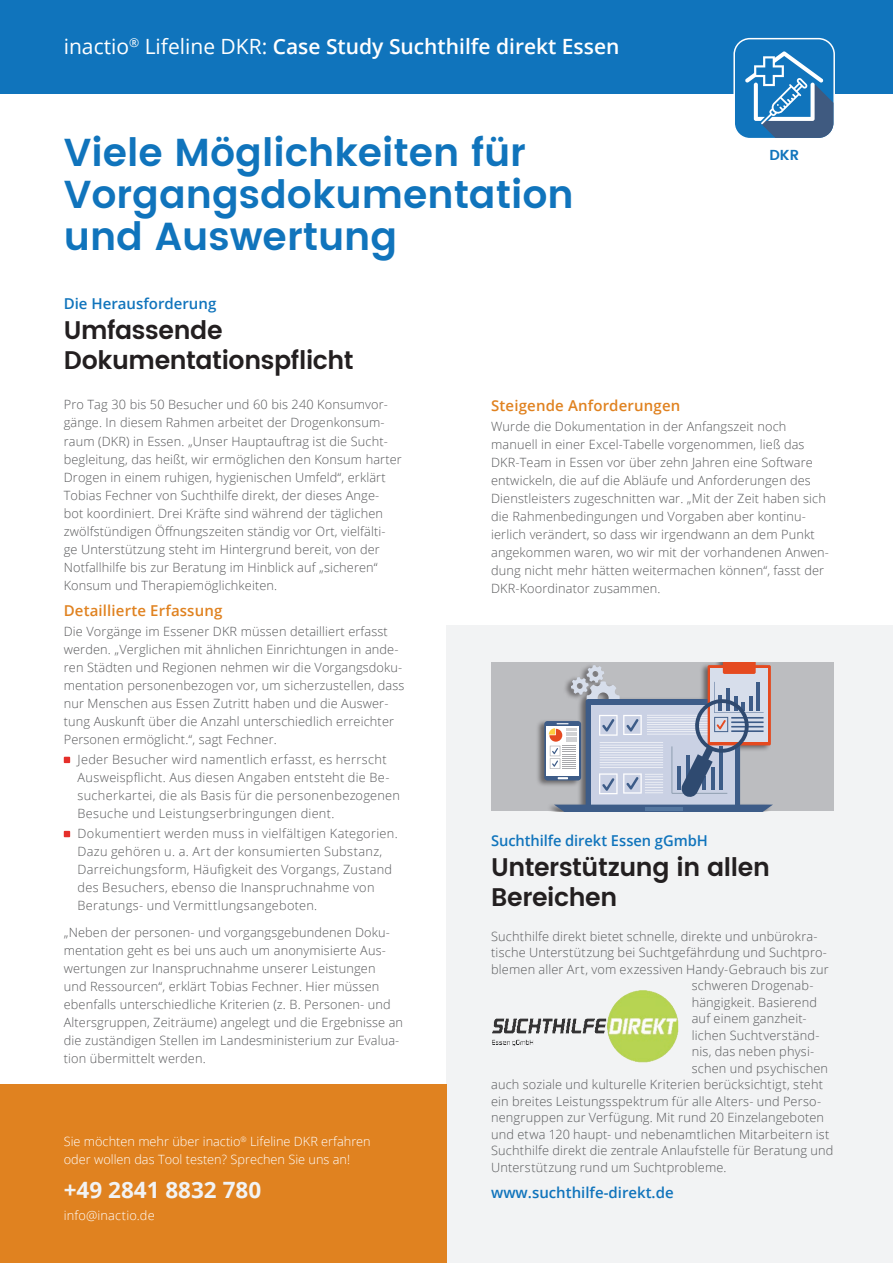
<style>
.page{position:relative;width:893px;height:1263px;background:#fff}
.page>*{position:absolute;margin:0;border:0;box-sizing:border-box;transform-origin:0 0}
.t1{font:600 39px/42px "Poppins";color:#1074bc}
.t2{font:600 25.5px/30px "Poppins";letter-spacing:-.015em;color:#231f20}
.t3{font:700 22.5px "Open Sans";color:#f2f3f4}
.t4{font:600 21px "Open Sans";color:#fff}
.t5{font:600 15px "Open Sans";color:#1074bc}
.t6{font:600 15px "Open Sans";letter-spacing:.01em;color:#e08220}
.t7{font:600 14.4px "Poppins";color:#1074bc}
.t8{font:300 12.75px/18px "Open Sans";letter-spacing:.01em;color:#57585a}
.t9{font:300 12.75px/18px "Open Sans";color:#fff}
.s1{font-weight:400}
</style>
<div class="page">
<div style="left:446px;top:625px;width:447px;height:638px;background:#f2f3f4"></div>
<div style="left:0;top:0;width:893px;height:94px;background:#1074bc"></div>
<div style="left:0;top:1084px;width:446px;height:179px;background:#e08220"></div>
<svg style="left:64px;top:757px;width:6px;height:6px"></svg>
<svg style="left:64px;top:831px;width:6px;height:6px"></svg>
<div style="left:734px;top:39px;width:100px;height:100px;background:#1074bc;border-radius:16px"></div>
<div style="left:733px;top:38px;width:102px;height:101px;border:2px solid #fff;border-radius:16px"></div>
<svg style="left:745px;top:51px;width:88px;height:87px"></svg>
<img style="left:492px;top:990px;width:187px;height:73px">
<div style="left:491px;top:662px;width:342px;height:149px;background:#bcbdc0"></div>
<div style="left:536px;top:662px;width:237px;height:149px;background:#231f20;opacity:.55"></div>
<svg style="left:544px;top:721px;width:37px;height:59px"></svg>
<div style="left:547px;top:726px;width:32px;height:49px;background:#fff"></div>
<svg style="left:549px;top:662px;width:224px;height:149px"></svg>
<h3 class="t4" style="left:64px;top:32px;width:557px"><span class="s1">inactio</span><sup>®</sup> <span class="s1">Lifeline DKR:</span> Case Study Suchthilfe direkt Essen</h3>
<h1 class="t1" style="left:64px;top:133px;width:512px">Viele Möglichkeiten für<br>Vorgangsdokumentation und Auswertung</h1>
<p class="t5" style="left:64px;top:293px;width:154px">Die Herausforderung</p>
<h2 class="t2" style="left:64px;top:316px;width:291px">Umfassende<br>Dokumentationspflicht</h2>
<p class="t7" style="left:769px;top:144px;width:31px">DKR</p>
<p class="t8" style="left:64px;top:395px;width:340px">Pro Tag 30 bis 50 Besucher und 60 bis 240 Konsumvor&shy;gänge. In diesem Rahmen arbeitet der Drogenkonsum&shy;raum (DKR) in Essen. „Unser Hauptauftrag ist die Sucht&shy;begleitung, das heißt, wir ermöglichen den Konsum harter Drogen in einem ruhigen, hygienischen Umfeld“, erklärt Tobias Fechner von Suchthilfe direkt, der dieses Ange&shy;bot koordiniert. Drei Kräfte sind während der täglichen zwölfstündigen Öffnungszeiten ständig vor Ort, vielfälti&shy;ge Unterstützung steht im Hintergrund bereit, von der Notfallhilfe bis zur Beratung im Hinblick auf „sicheren“ Konsum und Therapiemöglichkeiten.</p>
<p class="t6" style="left:64px;top:600px;width:160px">Detaillierte Erfassung</p>
<p class="t8" style="left:64px;top:622px;width:342px">Die Vorgänge im Essener DKR müssen detailliert erfasst werden. „Verglichen mit ähnlichen Einrichtungen in ande&shy;ren Städten und Regionen nehmen wir die Vorgangsdoku&shy;mentation personenbezogen vor, um sicherzustellen, dass nur Menschen aus Essen Zutritt haben und die Auswer&shy;tung Auskunft über die Anzahl unterschiedlich erreichter Personen ermöglicht.“, sagt Fechner.</p>
<p class="t8" style="left:78px;top:750px;width:324px">Jeder Besucher wird namentlich erfasst, es herrscht Ausweispflicht. Aus diesen Angaben entsteht die Be&shy;sucherkartei, die als Basis für die personenbezogenen Besuche und Leistungserbringungen dient.</p>
<p class="t8" style="left:78px;top:824px;width:322px">Dokumentiert werden muss in vielfältigen Kategorien.<br>Dazu gehören u. a. Art der konsumierten Substanz, Darreichungsform, Häufigkeit des Vorgangs, Zustand des Besuchers, ebenso die Inanspruchnahme von Beratungs- und Vermittlungsangeboten.</p>
<p class="t8" style="left:64px;top:923px;width:341px">„Neben der personen- und vorgangsgebundenen Doku&shy;mentation geht es bei uns auch um anonymisierte Aus&shy;wertungen zur Inanspruchnahme unserer Leistungen<br>und Ressourcen“, erklärt Tobias Fechner. Hier müssen ebenfalls unterschiedliche Kriterien (z. B. Personen- und Altersgruppen, Zeiträume) angelegt und die Ergebnisse an die zuständigen Stellen im Landesministerium zur Evalua&shy;tion übermittelt werden.</p>
<p class="t9" style="left:64px;top:1132px;width:309px">Sie möchten mehr über inactio<sup>®</sup> Lifeline DKR erfahren oder wollen das Tool testen? Sprechen Sie uns an!</p>
<h3 class="t3" style="left:64px;top:1174px;width:199px">+49 2841 8832 780</h3>
<p class="t9" style="left:64px;top:1206px;width:92px">info@inactio.de</p>
<p class="t6" style="left:491px;top:395px;width:191px">Steigende Anforderungen</p>
<p class="t8" style="left:491px;top:417px;width:339px">Wurde die Dokumentation in der Anfangszeit noch manuell in einer Excel-Tabelle vorgenommen, ließ das DKR-Team in Essen vor über zehn Jahren eine Software entwickeln, die auf die Abläufe und Anforderungen des Dienstleisters zugeschnitten war. „Mit der Zeit haben sich die Rahmenbedingungen und Vorgaben aber kontinu&shy;ierlich verändert, so dass wir irgendwann an dem Punkt angekommen waren, wo wir mit der vorhandenen Anwen&shy;dung nicht mehr hätten weitermachen können“, fasst der DKR-Koordinator zusammen.</p>
<p class="t5" style="left:491px;top:830px;width:218px">Suchthilfe direkt Essen gGmbH</p>
<h2 class="t2" style="left:491px;top:853px;width:280px">Unterstützung in allen<br>Bereichen</h2>
<p class="t8" style="left:491px;top:927px;width:328px">Suchthilfe direkt bietet schnelle, direkte und unbürokra-</p>
<p class="t8" style="left:491px;top:943px;width:337px">tische Unterstützung bei Suchtgefährdung und Suchtpro-</p>
<p class="t8" style="left:491px;top:960px;width:339px">blemen aller Art, vom exzessiven Handy-Gebrauch bis zur</p>
<p class="t8" style="left:692px;top:976px;width:123px">schweren Drogenab-</p>
<p class="t8" style="left:692px;top:993px;width:127px">hängigkeit. Basierend</p>
<p class="t8" style="left:692px;top:1009px;width:116px">auf einem ganzheit-</p>
<p class="t8" style="left:692px;top:1026px;width:129px">lichen Suchtverständ-</p>
<p class="t8" style="left:692px;top:1042px;width:124px">nis, das neben physi-</p>
<p class="t8" style="left:692px;top:1059px;width:138px">schen und psychischen</p>
<p class="t8" style="left:491px;top:1075px;width:333px">auch soziale und kulturelle Kriterien berücksichtigt, steht</p>
<p class="t8" style="left:491px;top:1092px;width:332px">ein breites Leistungsspektrum für alle Alters- und Perso-</p>
<p class="t8" style="left:491px;top:1108px;width:334px">nengruppen zur Verfügung. Mit rund 20 Einzelangeboten</p>
<p class="t8" style="left:491px;top:1125px;width:340px">und etwa 120 haupt- und nebenamtlichen Mitarbeitern ist</p>
<p class="t8" style="left:491px;top:1141px;width:344px">Suchthilfe direkt die zentrale Anlaufstelle für Beratung und</p>
<p class="t8" style="left:491px;top:1158px;width:237px">Unterstützung rund um Suchtprobleme.</p>
<p class="t5" style="left:491px;top:1182px;width:184px">www.suchthilfe-direkt.de</p>
</div>
